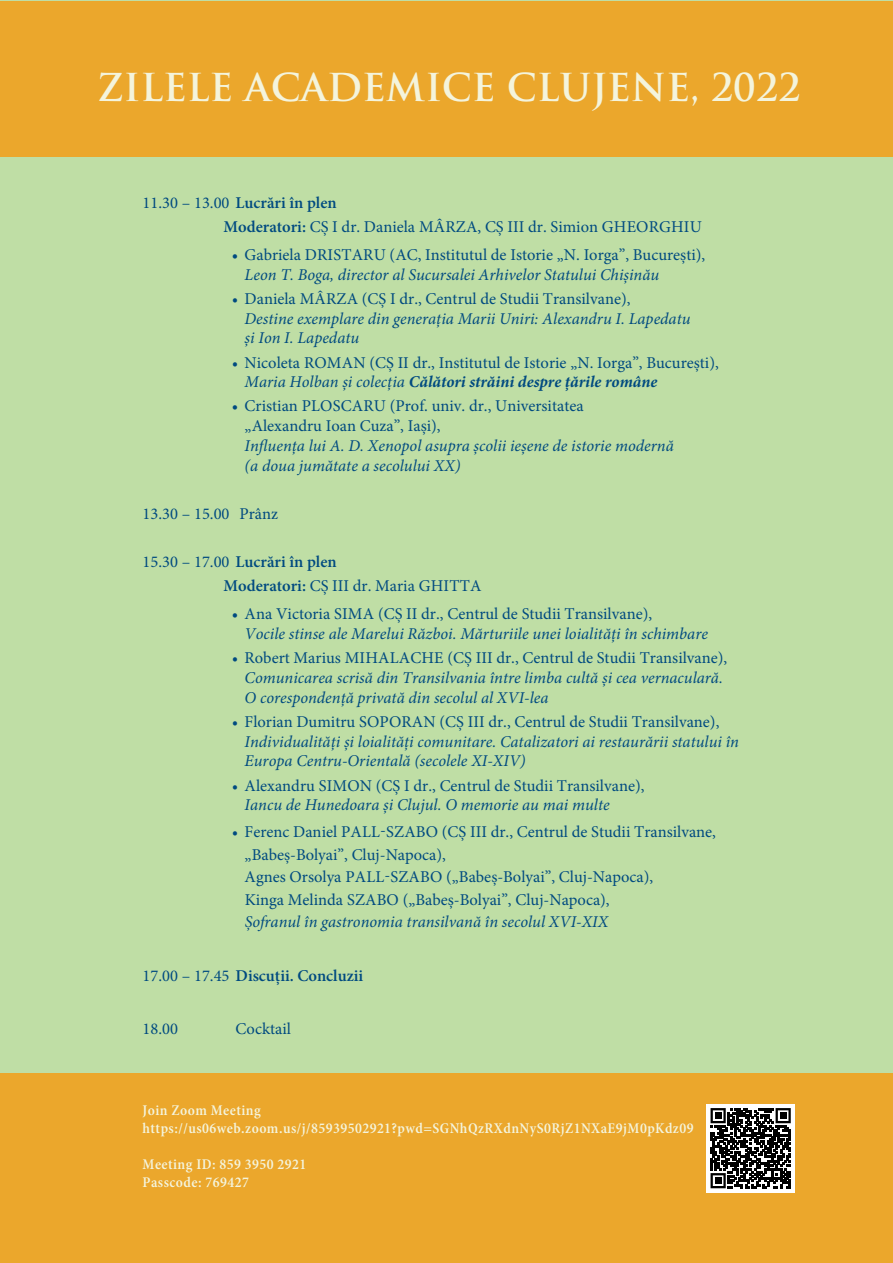
<style>
.page{position:relative;width:893px;height:1263px;background:#bfdea5}
.page>*{position:absolute;margin:0;border:0;box-sizing:border-box;transform-origin:0 0}
.t1{font:700 37.5px "Trajan Pro";color:#f4f4dc}
.t2{font:16.5px/19.8px "Minion Pro";color:#004a80}
.t3{font:italic 16.5px/19.8px "Minion Pro";color:#004a80}
.t4{font:600 16.5px "Minion Pro";color:#004a80}
.t5{font:600 condensed 15px/18px "Minion Pro";letter-spacing:.03em;color:#f4f4dc}
.s1{font-weight:600}
.s2{font-style:normal}
.s3{font-style:italic}
.s4{font-weight:700;font-style:italic}
.s5{font-weight:400}
</style>
<div class="page">
<div style="left:0;top:2px;width:893px;height:155px;background:#eba72c"></div>
<div style="left:1px;top:1074px;width:892px;height:189px;background:#eba72c"></div>
<div style="left:706px;top:1104px;width:89px;height:88px;background:#fff"></div>
<svg style="left:710px;top:1108px;width:81px;height:80px"></svg>
<div style="left:715px;top:1112px;width:6px;height:7px;background:#000"></div>
<div style="left:780px;top:1112px;width:6px;height:7px;background:#000"></div>
<div style="left:715px;top:1177px;width:6px;height:7px;background:#000"></div>
<h1 class="t1" style="left:97px;top:64px;width:705px">ZILELE ACADEMICE CLUJENE, 2022</h1>
<p class="t2" style="left:224px;top:190px;width:480px;line-height:24px;text-indent:-81px">11.30 – 13.00 <span class="s1">Lucrări în plen<br>Moderatori:</span> CȘ I dr. Daniela MÂRZA, CȘ III dr. Simion GHEORGHIU</p>
<p class="t2" style="left:232px;top:245px;width:475px">• Gabriela DRISTARU (AC, Institutul de Istorie „N. Iorga”, București),</p>
<p class="t3" style="left:245px;top:265px;width:416px">Leon T. Boga, director al Sucursalei Arhivelor Statului Chișinău</p>
<p class="t3" style="left:245px;top:289px;width:447px;text-indent:-13px">• <span class="s2">Daniela MÂRZA (CȘ I dr., Centrul de Studii Transilvane),<br></span>Destine exemplare din generația Marii Uniri: Alexandru I. Lapedatu și Ion I. Lapedatu</p>
<p class="t2" style="left:245px;top:352px;width:476px;text-indent:-13px"><span class="s3">•</span> Nicoleta ROMAN (CȘ II dr., Institutul de Istorie „N. Iorga”, București),<br><span class="s3">Maria Holban și colecția</span> <span class="s4">Călători străini despre țările române</span></p>
<p class="t2" style="left:245px;top:396px;width:340px;text-indent:-13px">• Cristian PLOSCARU (Prof. univ. dr., Universitatea „Alexandru Ioan Cuza”, Iași),</p>
<p class="t3" style="left:245px;top:436px;width:431px">Influența lui A. D. Xenopol asupra școlii ieșene de istorie modernă (a doua jumătate a secolului XX)</p>
<p class="t2" style="left:143px;top:504px;width:137px">13.30 – 15.00 Prânz</p>
<p class="t2" style="left:224px;top:550px;width:259px;line-height:24px;text-indent:-81px">15.30 – 17.00 <span class="s1">Lucrări în plen<br>Moderatori:</span> CȘ III dr. Maria GHITTA</p>
<p class="t2" style="left:232px;top:604px;width:422px">• Ana Victoria SIMA (CȘ II dr., Centrul de Studii Transilvane),</p>
<p class="t3" style="left:245px;top:624px;width:465px">Vocile stinse ale Marelui Război. Mărturiile unei loialități în schimbare</p>
<p class="t3" style="left:245px;top:648px;width:484px;text-indent:-13px">• <span class="s2">Robert Marius MIHALACHE (CȘ III dr., Centrul de Studii Transilvane),<br></span>Comunicarea scrisă din Transilvania între limba cultă și cea vernaculară.<br>O corespondență privată din secolul al XVI-lea</p>
<p class="t3" style="left:245px;top:712px;width:496px;text-indent:-13px">• <span class="s2">Florian Dumitru SOPORAN (CȘ III dr., Centrul de Studii Transilvane),<br></span>Individualități și loialități comunitare. Catalizatori ai restaurării statului în<br>Europa Centru-Orientală (secolele XI-XIV)</p>
<p class="t2" style="left:245px;top:775px;width:401px;text-indent:-13px"><span class="s3">•</span> Alexandru SIMON (CȘ I dr., Centrul de Studii Transilvane),<br><span class="s3">Iancu de Hunedoara și Clujul. O memorie au mai multe</span></p>
<p class="t2" style="left:245px;top:821px;width:473px;line-height:22.5px;text-indent:-13px"><span class="s3">•</span> Ferenc Daniel PALL-SZABO (CȘ III dr., Centrul de Studii Transilvane, „Babeș-Bolyai”, Cluj-Napoca),<br>Agnes Orsolya PALL-SZABO („Babeș-Bolyai”, Cluj-Napoca),<br>Kinga Melinda SZABO („Babeș-Bolyai”, Cluj-Napoca),</p>
<p class="t3" style="left:245px;top:912px;width:365px">Șofranul în gastronomia transilvană în secolul XVI-XIX</p>
<p class="t4" style="left:143px;top:964px;width:222px"><span class="s5">17.00 – 17.45</span> Discuții. Concluzii</p>
<p class="t2" style="left:143px;top:1019px;width:37px">18.00</p>
<p class="t2" style="left:236px;top:1019px;width:57px">Cocktail</p>
<p class="t5" style="left:143px;top:1101px;width:553px">Join Zoom Meeting https://us06web.zoom.us/j/85939502921?pwd=SGNhQzRXdnNyS0RjZ1NXaE9jM0pKdz09</p>
<p class="t5" style="left:143px;top:1155px;width:165px">Meeting ID: 859 3950 2921<br>Passcode: 769427</p>
</div>
